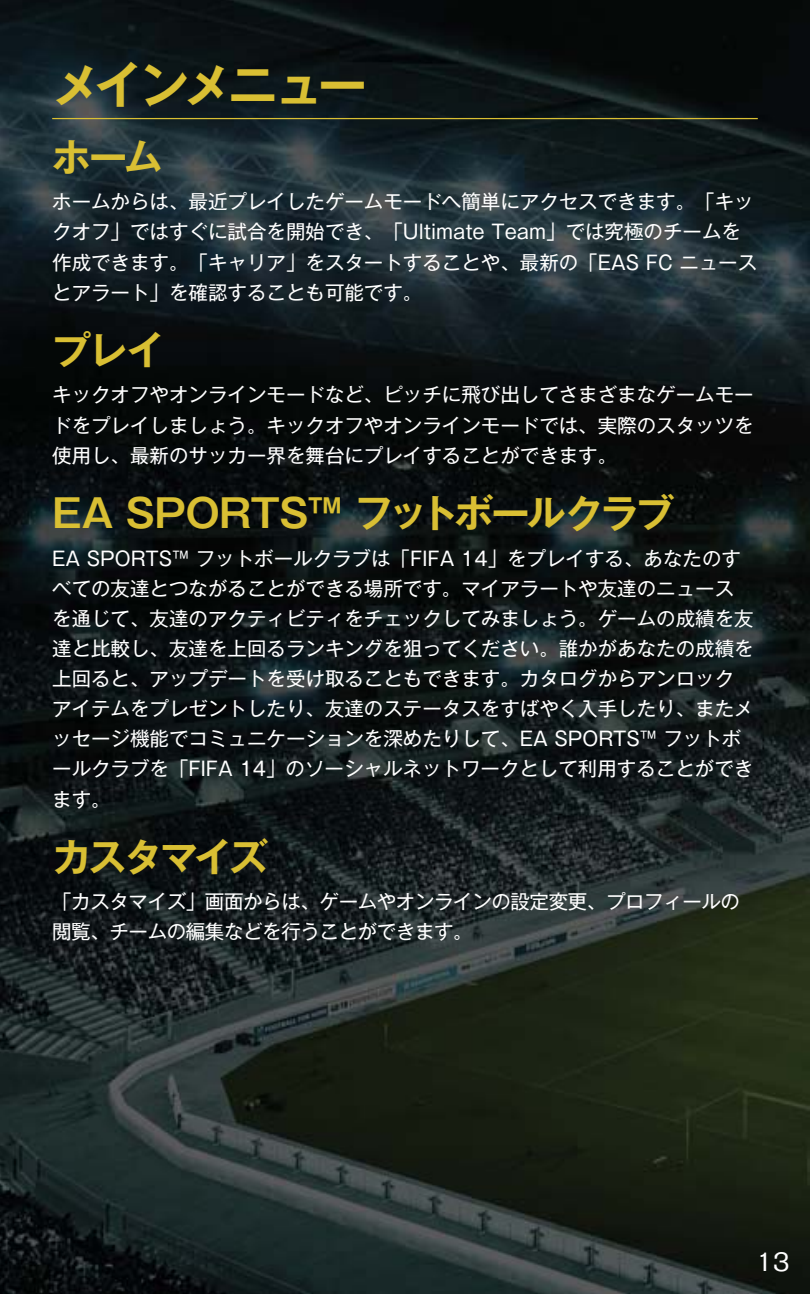
<style>
.page{position:relative;width:810px;height:1294px;background:#fff}
.page>*{position:absolute;margin:0;border:0;box-sizing:border-box;transform-origin:0 0}
.t1{font:49.5px "Gothic MB101 Pro De Bold 90 pv RKSJ H";letter-spacing:-.105em;color:#d9bf33}
.t2{font:39px "Gothic MB101 Pro De Bold 90 pv RKSJ H";letter-spacing:-.04em;color:#d9bf33}
.t3{font:39px "Gothic MB101 Pro De Bold 90 pv RKSJ H";letter-spacing:-.07em;color:#d9bf33}
.t4{font:25px "Kakumin Pro Regular 90 pv RKSJ H";color:#fff}
.t5{font:19.5px/30px "Gothic MB101 Pro Regular 90 pv RKSJ H";color:#fff}
.t6{font:19.5px/30px "Gothic MB101 Pro Regular 90 pv RKSJ H";letter-spacing:-.02em;color:#fff}
</style>
<div class="page">
<img style="left:0;top:0;width:810px;height:1294px">
<hr style="left:52px;top:118px;width:706px;height:1px;background:#d9bf33">
<h1 class="t1" style="left:52px;top:66px;width:317px">メインメニュー</h1>
<h2 class="t3" style="left:52px;top:143px;width:112px">ホーム</h2>
<p class="t5" style="left:52px;top:190px;width:707px">ホームからは、最近プレイしたゲームモードへ簡単にアクセスできます。「キックオフ」ではすぐに試合を開始でき、「Ultimate Team」では究極のチームを作成できます。「キャリア」をスタートすることや、最新の「EAS FC ニュースとアラート」を確認することも可能です。</p>
<h2 class="t3" style="left:52px;top:336px;width:115px">プレイ</h2>
<p class="t5" style="left:52px;top:383px;width:703px;text-align:justify">キックオフやオンラインモードなど、ピッチに飛び出してさまざまなゲームモードをプレイしましょう。キックオフやオンラインモードでは、実際のスタッツを使用し、最新のサッカー界を舞台にプレイすることができます。</p>
<h2 class="t2" style="left:52px;top:499px;width:624px">EA SPORTS™ フットボールクラブ</h2>
<p class="t5" style="left:52px;top:546px;width:703px">EA SPORTS™ フットボールクラブは「FIFA 14」をプレイする、あなたのすべての友達とつながることができる場所です。マイアラートや友達のニュースを通じて、友達のアクティビティをチェックしてみましょう。ゲームの成績を友達と比較し、友達を上回るランキングを狙ってください。誰かがあなたの成績を上回ると、アップデートを受け取ることもできます。カタログからアンロックアイテムをプレゼントしたり、友達のステータスをすばやく入手したり、またメッセージ機能でコミュニケーションを深めたりして、EA SPORTS™ フットボールクラブを「FIFA 14」のソーシャルネットワークとして利用することができます。</p>
<h2 class="t3" style="left:52px;top:843px;width:218px">カスタマイズ</h2>
<p class="t6" style="left:52px;top:889px;width:689px">「カスタマイズ」画面からは、ゲームやオンラインの設定変更、プロフィールの閲覧、チームの編集などを行うことができます。</p>
<p class="t4" style="left:756px;top:1252px;width:36px">13</p>
</div>
